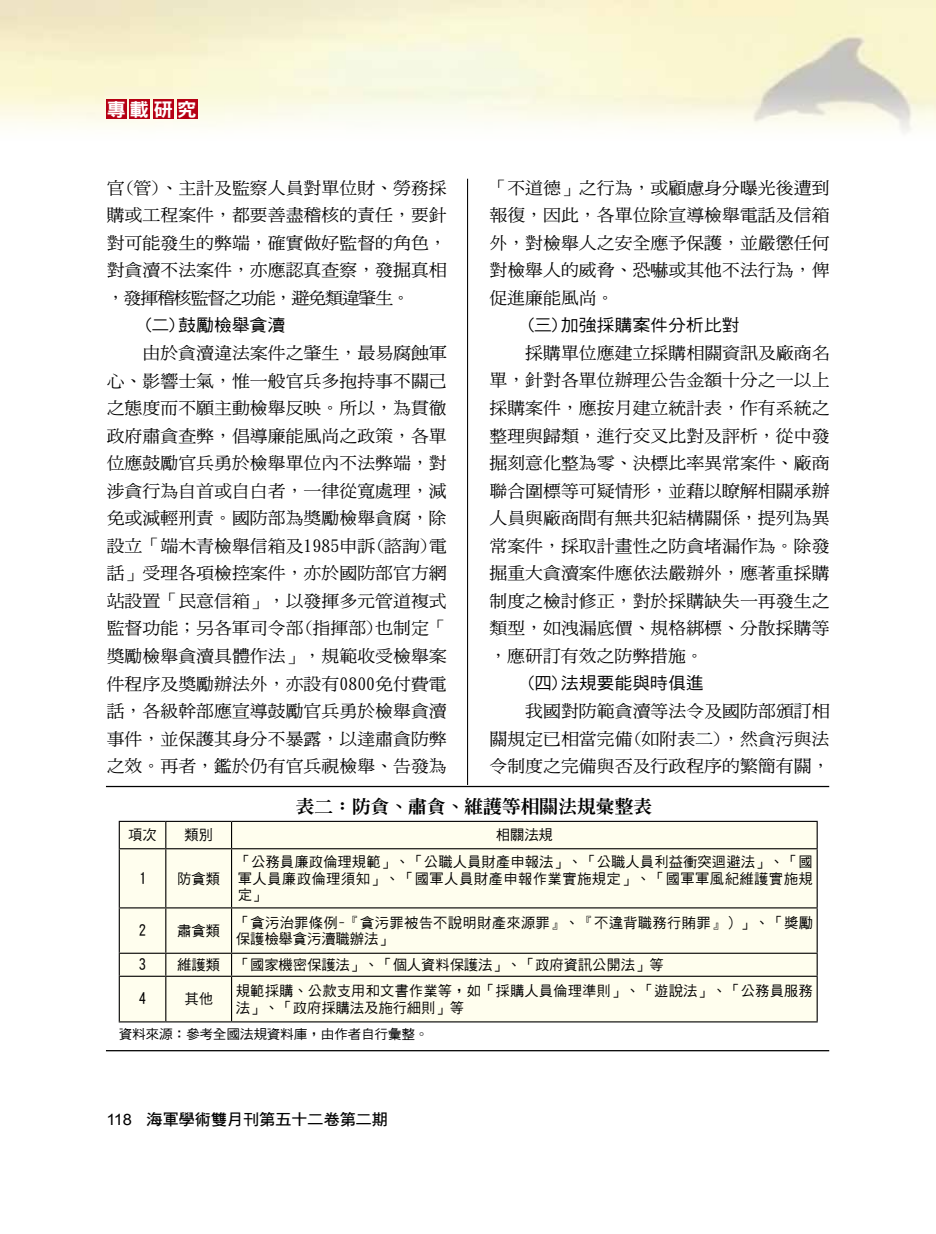
<style>
.page{position:relative;width:936px;height:1234px;background:#fff}
.page>*{position:absolute;margin:0;border:0;box-sizing:border-box;transform-origin:0 0}
.t1{font:18.6px "DFN Hei XB HK BF";color:#fff;scale:1.05 1}
.t2{font:800 17.85px "Inn Ming";color:#000;scale:1.05 1}
.t3{font:16.95px/27.5px "DF Ming Md HK BF";color:#000;text-align:justify;scale:1.05 1}
.t4{font:16.95px "DF Hei Md HK BF";color:#000;scale:1.05 1}
.t5{font:15.6px "DF Hei Bd HK BF";letter-spacing:-.025em;color:#000;scale:1.05 1}
.t6{font:14.25px/16.5px "DF Hei Md HK BF";letter-spacing:.01em;color:#000}
.t7{font:13.05px "DF Hei Md HK BF";letter-spacing:-.025em;color:#000;scale:1.05 1}
.s1{font-family:"Arial"}
</style>
<div class="page">
<img style="left:0;top:0;width:935px;height:133px">
<hr style="left:467px;top:179px;width:1px;height:871px;background:#000">
<div style="left:106px;top:99px;width:20px;height:20px;background:#b60014"></div>
<div style="left:130px;top:99px;width:20px;height:20px;background:#b60014"></div>
<div style="left:153px;top:99px;width:21px;height:20px;background:#b60014"></div>
<div style="left:177px;top:99px;width:20px;height:20px;background:#b60014"></div>
<div style="left:106px;top:785px;width:723px;height:270px;background:#fff"></div>
<div style="left:120px;top:821px;width:696px;height:200px;background:#fffeee"></div>
<hr style="left:119px;top:820px;width:47px;height:1px;background:#000">
<svg style="left:119px;top:821px;width:1px;height:27px"></svg>
<hr style="left:166px;top:820px;width:65px;height:1px;background:#000">
<svg style="left:165px;top:821px;width:1px;height:27px"></svg>
<hr style="left:231px;top:820px;width:586px;height:1px;background:#000">
<svg style="left:231px;top:821px;width:1px;height:27px"></svg>
<svg style="left:816px;top:821px;width:1px;height:27px"></svg>
<hr style="left:119px;top:848px;width:47px;height:1px;background:#000">
<hr style="left:119px;top:849px;width:1px;height:58px;background:#000">
<hr style="left:166px;top:848px;width:65px;height:1px;background:#000">
<hr style="left:165px;top:849px;width:1px;height:58px;background:#000">
<hr style="left:231px;top:848px;width:586px;height:1px;background:#000">
<hr style="left:231px;top:849px;width:1px;height:58px;background:#000">
<hr style="left:816px;top:849px;width:1px;height:58px;background:#000">
<hr style="left:119px;top:907px;width:47px;height:1px;background:#000">
<hr style="left:119px;top:908px;width:1px;height:44px;background:#000">
<hr style="left:166px;top:907px;width:65px;height:1px;background:#000">
<hr style="left:165px;top:908px;width:1px;height:44px;background:#000">
<hr style="left:231px;top:907px;width:586px;height:1px;background:#000">
<hr style="left:231px;top:908px;width:1px;height:44px;background:#000">
<hr style="left:816px;top:908px;width:1px;height:44px;background:#000">
<hr style="left:119px;top:952px;width:47px;height:1px;background:#000">
<svg style="left:119px;top:953px;width:1px;height:22px"></svg>
<hr style="left:166px;top:952px;width:65px;height:1px;background:#000">
<svg style="left:165px;top:953px;width:1px;height:22px"></svg>
<hr style="left:231px;top:952px;width:586px;height:1px;background:#000">
<svg style="left:231px;top:953px;width:1px;height:22px"></svg>
<svg style="left:816px;top:953px;width:1px;height:22px"></svg>
<hr style="left:119px;top:975px;width:47px;height:1px;background:#000">
<hr style="left:119px;top:976px;width:1px;height:45px;background:#000">
<hr style="left:166px;top:975px;width:65px;height:1px;background:#000">
<hr style="left:165px;top:976px;width:1px;height:45px;background:#000">
<hr style="left:231px;top:975px;width:586px;height:1px;background:#000">
<hr style="left:231px;top:976px;width:1px;height:45px;background:#000">
<hr style="left:816px;top:976px;width:1px;height:45px;background:#000">
<hr style="left:119px;top:1021px;width:47px;height:1px;background:#000">
<hr style="left:166px;top:1021px;width:65px;height:1px;background:#000">
<hr style="left:231px;top:1021px;width:586px;height:1px;background:#000">
<hr style="left:106px;top:785px;width:723px;height:2px;background:#000">
<hr style="left:106px;top:1049px;width:723px;height:2px;background:#000">
<p class="t1" style="left:106px;top:100px;width:88px">專載研究</p>
<p class="t3" style="left:489px;top:174px;width:325px">「不道德」之行為，或顧慮身分曝光後遭到報復，因此，各單位除宣導檢舉電話及信箱外，對檢舉人之安全應予保護，並嚴懲任何對檢舉人的威脅、恐嚇或其他不法行為，俾促進廉能風尚。</p>
<p class="t4" style="left:525px;top:317px;width:205px">(三)加強採購案件分析比對</p>
<p class="t3" style="left:489px;top:339px;width:325px;text-indent:36px">採購單位應建立採購相關資訊及廠商名單，針對各單位辦理公告金額十分之一以上採購案件，應按月建立統計表，作有系統之整理與歸類，進行交叉比對及評析，從中發掘刻意化整為零、決標比率異常案件、廠商聯合圍標等可疑情形，並藉以瞭解相關承辦人員與廠商間有無共犯結構關係，提列為異常案件，採取計畫性之防貪堵漏作為。除發掘重大貪瀆案件應依法嚴辦外，應著重採購制度之檢討修正，對於採購缺失一再發生之類型，如洩漏底價、規格綁標、分散採購等，應研訂有效之防弊措施。</p>
<p class="t4" style="left:525px;top:674px;width:171px">(四)法規要能與時俱進</p>
<p class="t3" style="left:489px;top:697px;width:325px;text-indent:36px">我國對防範貪瀆等法令及國防部頒訂相關規定已相當完備(如附表二)，然貪污與法令制度之完備與否及行政程序的繁簡有關，</p>
<p class="t2" style="left:296px;top:796px;width:341px">表二：防貪、肅貪、維護等相關法規彙整表</p>
<p class="t3" style="left:107px;top:174px;width:325px">官(管)、主計及監察人員對單位財、勞務採購或工程案件，都要善盡稽核的責任，要針對可能發生的弊端，確實做好監督的角色，對貪瀆不法案件，亦應認真查察，發掘真相，發揮稽核監督之功能，避免類違肇生。</p>
<p class="t4" style="left:142px;top:317px;width:137px">(二)鼓勵檢舉貪瀆</p>
<p class="t3" style="left:107px;top:339px;width:325px;text-indent:36px">由於貪瀆違法案件之肇生，最易腐蝕軍心、影響士氣，惟一般官兵多抱持事不關己之態度而不願主動檢舉反映。所以，為貫徹政府肅貪查弊，倡導廉能風尚之政策，各單位應鼓勵官兵勇於檢舉單位內不法弊端，對涉貪行為自首或自白者，一律從寬處理，減免或減輕刑責。國防部為獎勵檢舉貪腐，除設立「端木青檢舉信箱及1985申訴(諮詢)電話」受理各項檢控案件，亦於國防部官方網站設置「民意信箱」，以發揮多元管道複式監督功能；另各軍司令部(指揮部)也制定「獎勵檢舉貪瀆具體作法」，規範收受檢舉案件程序及獎勵辦法外，亦設有0800免付費電話，各級幹部應宣導鼓勵官兵勇於檢舉貪瀆事件，並保護其身分不暴露，以達肅貪防弊之效。再者，鑑於仍有官兵視檢舉、告發為</p>
<p class="t6" style="left:128px;top:826px;width:30px">項次</p>
<p class="t6" style="left:184px;top:826px;width:30px">類別</p>
<p class="t6" style="left:496px;top:826px;width:58px">相關法規</p>
<p class="t6" style="left:139px;top:869px;width:9px">1</p>
<p class="t6" style="left:177px;top:869px;width:44px">防貪類</p>
<p class="t6" style="left:237px;top:853px;width:577px;text-align:justify">「公務員廉政倫理規範」、「公職人員財產申報法」、「公職人員利益衝突迴避法」、「國軍人員廉政倫理須知」、「國軍人員財產申報作業實施規定」、「國軍軍風紀維護實施規定」</p>
<p class="t6" style="left:139px;top:922px;width:9px">2</p>
<p class="t6" style="left:177px;top:922px;width:44px">肅貪類</p>
<p class="t6" style="left:236px;top:913px;width:578px">「貪污治罪條例-『貪污罪被告不說明財產來源罪』、『不違背職務行賄罪』）」、「獎勵保護檢舉貪污瀆職辦法」</p>
<p class="t6" style="left:139px;top:956px;width:9px">3</p>
<p class="t6" style="left:177px;top:956px;width:487px">維護類 「國家機密保護法」、「個人資料保護法」、「政府資訊公開法」等</p>
<p class="t6" style="left:139px;top:990px;width:9px">4</p>
<p class="t6" style="left:184px;top:990px;width:30px">其他</p>
<p class="t6" style="left:236px;top:982px;width:578px">規範採購、公款支用和文書作業等，如「採購人員倫理準則」、「遊說法」、「公務員服務法」、「政府採購法及施行細則」等</p>
<p class="t7" style="left:119px;top:1026px;width:297px">資料來源：參考全國法規資料庫，由作者自行彙整。</p>
<p class="t5" style="left:106px;top:1111px;width:270px"><span class="s1">118</span> 海軍學術雙月刊第五十二卷第二期</p>
</div>
